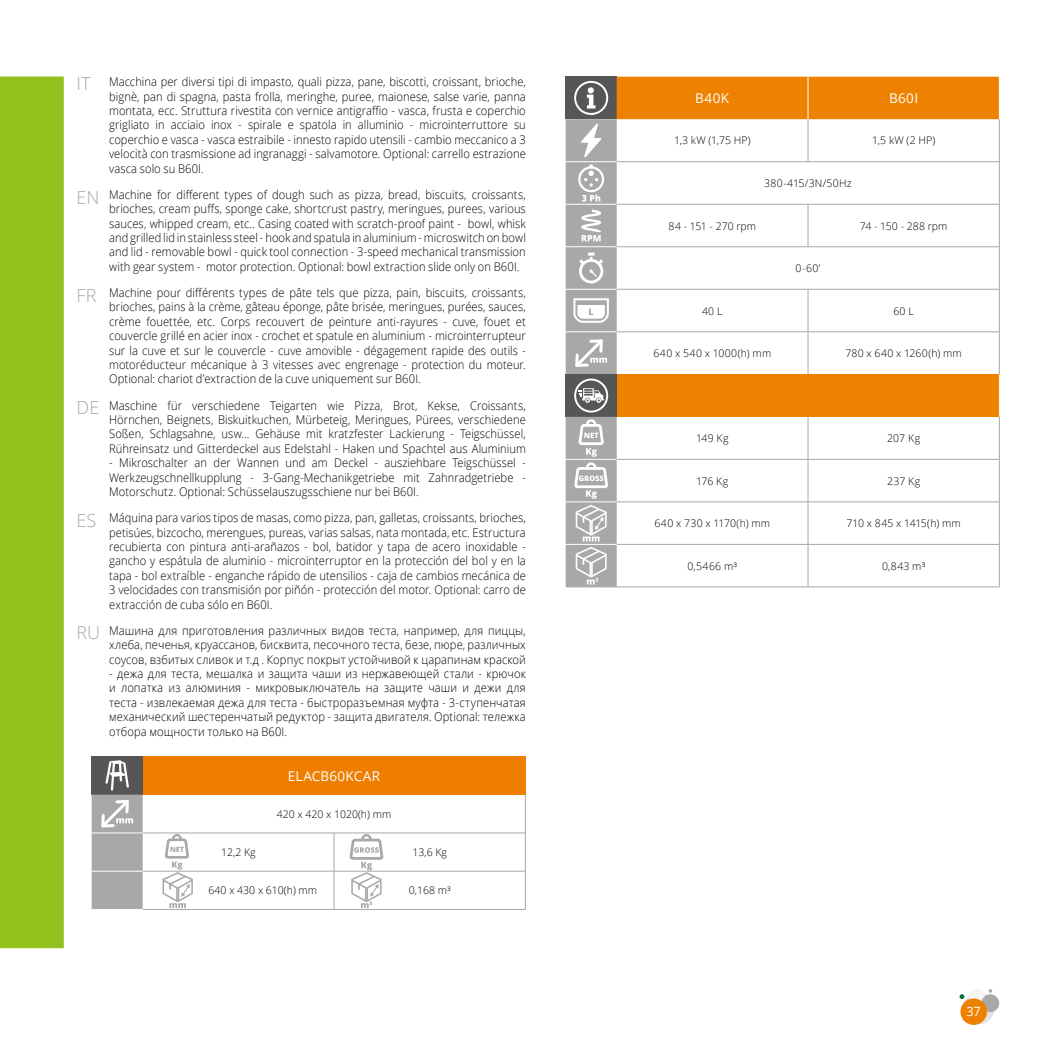
<style>
.page{position:relative;width:1063px;height:1063px;background:#fff}
.page>*{position:absolute;margin:0;border:0;box-sizing:border-box;transform-origin:0 0}
.t1{font:300 18px "Open Sans";color:#a8a8a6}
.t2{font:13.5px "Open Sans";letter-spacing:.025em;color:#fff}
.t3{font:12.75px "Open Sans";color:#fff}
.t4{font:300 12px/14.4px "Open Sans";letter-spacing:.005em;color:#000;text-align:justify;scale:.93 1}
.t5{font:300 10.5px "Open Sans";color:#000}
.t6{font:300 10.5px "Open Sans";letter-spacing:.025em;color:#000}
.t7{font:300 10.5px "Open Sans";letter-spacing:.045em;color:#000}
.t8{font:300 10.5px "Open Sans";letter-spacing:.02em;color:#000}
</style>
<div class="page">
<div style="left:0;top:77px;width:64px;height:871px;background:#94c01e"></div>
<hr style="left:999px;top:119px;width:1px;height:43px;background:#a8a8a6">
<hr style="left:999px;top:162px;width:1px;height:42px;background:#a8a8a6">
<hr style="left:999px;top:204px;width:1px;height:43px;background:#a8a8a6">
<hr style="left:999px;top:247px;width:1px;height:42px;background:#a8a8a6">
<hr style="left:999px;top:289px;width:1px;height:43px;background:#a8a8a6">
<hr style="left:999px;top:332px;width:1px;height:42px;background:#a8a8a6">
<svg style="left:566px;top:77px;width:433px;height:297px"></svg>
<div style="left:566px;top:374px;width:51px;height:43px;background:#565655"></div>
<div style="left:617px;top:374px;width:382px;height:43px;background:#ef8100"></div>
<hr style="left:617px;top:459px;width:191px;height:1px;background:#a8a8a6">
<hr style="left:808px;top:459px;width:192px;height:1px;background:#a8a8a6">
<hr style="left:617px;top:502px;width:191px;height:1px;background:#a8a8a6">
<hr style="left:808px;top:502px;width:192px;height:1px;background:#a8a8a6">
<hr style="left:617px;top:544px;width:191px;height:1px;background:#a8a8a6">
<hr style="left:808px;top:544px;width:192px;height:1px;background:#a8a8a6">
<hr style="left:808px;top:417px;width:1px;height:42px;background:#a8a8a6">
<hr style="left:999px;top:417px;width:1px;height:42px;background:#a8a8a6">
<hr style="left:808px;top:460px;width:1px;height:42px;background:#a8a8a6">
<hr style="left:999px;top:460px;width:1px;height:42px;background:#a8a8a6">
<hr style="left:808px;top:502px;width:1px;height:42px;background:#a8a8a6">
<hr style="left:999px;top:502px;width:1px;height:42px;background:#a8a8a6">
<hr style="left:808px;top:545px;width:1px;height:42px;background:#a8a8a6">
<hr style="left:999px;top:545px;width:1px;height:42px;background:#a8a8a6">
<hr style="left:566px;top:587px;width:51px;height:1px;background:#a8a8a6">
<hr style="left:617px;top:587px;width:191px;height:1px;background:#a8a8a6">
<hr style="left:808px;top:587px;width:192px;height:1px;background:#a8a8a6">
<svg style="left:578px;top:388px;width:26px;height:15px"></svg>
<div style="left:574px;top:379px;width:34px;height:34px;border:2px solid #fff;border-radius:50%"></div>
<svg style="left:566px;top:417px;width:51px;height:170px"></svg>
<div style="left:92px;top:756px;width:51px;height:39px;background:#565655"></div>
<div style="left:143px;top:756px;width:382px;height:39px;background:#ef7d00"></div>
<hr style="left:143px;top:833px;width:191px;height:1px;background:#a8a8a6">
<hr style="left:334px;top:833px;width:192px;height:1px;background:#a8a8a6">
<hr style="left:143px;top:871px;width:191px;height:1px;background:#a8a8a6">
<hr style="left:334px;top:871px;width:192px;height:1px;background:#a8a8a6">
<hr style="left:143px;top:909px;width:191px;height:1px;background:#a8a8a6">
<hr style="left:334px;top:909px;width:192px;height:1px;background:#a8a8a6">
<hr style="left:525px;top:795px;width:1px;height:38px;background:#a8a8a6">
<hr style="left:334px;top:833px;width:1px;height:38px;background:#a8a8a6">
<hr style="left:525px;top:833px;width:1px;height:38px;background:#a8a8a6">
<hr style="left:334px;top:871px;width:1px;height:38px;background:#a8a8a6">
<hr style="left:525px;top:871px;width:1px;height:38px;background:#a8a8a6">
<svg style="left:92px;top:760px;width:51px;height:149px"></svg>
<svg style="left:161px;top:833px;width:34px;height:75px"></svg>
<svg style="left:348px;top:833px;width:36px;height:75px"></svg>
<div style="left:969px;top:988px;width:15px;height:16px;background:#f5f5f5;border-radius:50%"></div>
<svg style="left:960px;top:989px;width:34px;height:35px"></svg>
<div style="left:981px;top:994px;width:18px;height:18px;background:#a8a8a6;border-radius:50%"></div>
<div style="left:960px;top:998px;width:27px;height:27px;background:#ef8100;border-radius:50%"></div>
<p class="t1" style="left:77px;top:71px;width:15px">IT</p>
<p class="t4" style="left:109px;top:74px;width:450px">Macchina per diversi tipi di impasto, quali pizza, pane, biscotti, croissant, brioche, bignè, pan di spagna, pasta frolla, meringhe, puree, maionese, salse varie, panna montata, ecc. Struttura rivestita con vernice antigraffio - vasca, frusta e coperchio grigliato in acciaio inox - spirale e spatola in alluminio - microinterruttore su coperchio e vasca - vasca estraibile - innesto rapido utensili - cambio meccanico a 3 velocità con trasmissione ad ingranaggi - salvamotore. Optional: carrello estrazione vasca solo su B60I.</p>
<p class="t1" style="left:77px;top:185px;width:24px">EN</p>
<p class="t4" style="left:109px;top:187px;width:450px">Machine for different types of dough such as pizza, bread, biscuits, croissants, brioches, cream puffs, sponge cake, shortcrust pastry, meringues, purees, various sauces, whipped cream, etc.. Casing coated with scratch-proof paint - bowl, whisk and grilled lid in stainless steel - hook and spatula in aluminium - microswitch on bowl and lid - removable bowl - quick tool connection - 3-speed mechanical transmission with gear system - motor protection. Optional: bowl extraction slide only on B60I.</p>
<p class="t1" style="left:77px;top:283px;width:21px">FR</p>
<p class="t4" style="left:109px;top:285px;width:450px">Machine pour différents types de pâte tels que pizza, pain, biscuits, croissants, brioches, pains à la crème, gâteau éponge, pâte brisée, meringues, purées, sauces, crème fouettée, etc. Corps recouvert de peinture anti-rayures - cuve, fouet et couvercle grillé en acier inox - crochet et spatule en aluminium - microinterrupteur sur la cuve et sur le couvercle - cuve amovible - dégagement rapide des outils - motoréducteur mécanique à 3 vitesses avec engrenage - protection du moteur.<br>Optional: chariot d’extraction de la cuve uniquement sur B60I.</p>
<p class="t2" style="left:695px;top:89px;width:35px">B40K</p>
<p class="t2" style="left:889px;top:89px;width:30px">B60I</p>
<p class="t5" style="left:674px;top:133px;width:78px">1,3 kW (1,75 HP)</p>
<p class="t5" style="left:872px;top:133px;width:65px">1,5 kW (2 HP)</p>
<p class="t8" style="left:764px;top:176px;width:89px">380-415/3N/50Hz</p>
<p class="t5" style="left:669px;top:219px;width:89px">84 - 151 - 270 rpm</p>
<p class="t5" style="left:860px;top:219px;width:89px">74 - 150 - 288 rpm</p>
<p class="t5" style="left:796px;top:261px;width:26px">0-60’</p>
<p class="t5" style="left:702px;top:304px;width:22px">40 L</p>
<p class="t5" style="left:894px;top:304px;width:22px">60 L</p>
<p class="t7" style="left:653px;top:346px;width:119px">640 x 540 x 1000(h) mm</p>
<p class="t6" style="left:845px;top:346px;width:118px">780 x 640 x 1260(h) mm</p>
<p class="t1" style="left:77px;top:395px;width:24px">DE</p>
<p class="t1" style="left:77px;top:508px;width:21px">ES</p>
<p class="t4" style="left:109px;top:398px;width:450px">Maschine für verschiedene Teigarten wie Pizza, Brot, Kekse, Croissants, Hörnchen, Beignets, Biskuitkuchen, Mürbeteig, Meringues, Pürees, verschiedene Soßen, Schlagsahne, usw… Gehäuse mit kratzfester Lackierung - Teigschüssel, Rühreinsatz und Gitterdeckel aus Edelstahl - Haken und Spachtel aus Aluminium</p>
<p class="t4" style="left:109px;top:455px;width:450px">- Mikroschalter an der Wannen und am Deckel - ausziehbare Teigschüssel - Werkzeugschnellkupplung - 3-Gang-Mechanikgetriebe mit Zahnradgetriebe - Motorschutz. Optional: Schüsselauszugsschiene nur bei B60I.</p>
<p class="t4" style="left:109px;top:510px;width:450px">Máquina para varios tipos de masas, como pizza, pan, galletas, croissants, brioches, petisúes, bizcocho, merengues, pureas, varias salsas, nata montada, etc. Estructura recubierta con pintura anti-arañazos - bol, batidor y tapa de acero inoxidable - gancho y espátula de aluminio - microinterruptor en la protección del bol y en la tapa - bol extraíble - enganche rápido de utensilios - caja de cambios mecánica de 3 velocidades con transmisión por piñón - protección del motor. Optional: carro de extracción de cuba sólo en B60I.</p>
<p class="t5" style="left:696px;top:431px;width:34px">149 Kg</p>
<p class="t5" style="left:887px;top:431px;width:34px">207 Kg</p>
<p class="t5" style="left:696px;top:474px;width:34px">176 Kg</p>
<p class="t5" style="left:887px;top:474px;width:35px">237 Kg</p>
<p class="t6" style="left:654px;top:516px;width:117px">640 x 730 x 1170(h) mm</p>
<p class="t5" style="left:847px;top:516px;width:116px">710 x 845 x 1415(h) mm</p>
<p class="t5" style="left:687px;top:559px;width:51px">0,5466 m³</p>
<p class="t5" style="left:882px;top:559px;width:45px">0,843 m³</p>
<p class="t1" style="left:77px;top:621px;width:25px">RU</p>
<p class="t4" style="left:109px;top:623px;width:450px">Машина для приготовления различных видов теста, например, для пиццы, хлеба, печенья, круассанов, бисквита, песочного теста, безе, пюре, различных соусов, взбитых сливок и т.д . Корпус покрыт устойчивой к царапинам краской</p>
<p class="t4" style="left:109px;top:666px;width:450px">- дежа для теста, мешалка и защита чаши из нержавеющей стали - крючок и лопатка из алюминия - микровыключатель на защите чаши и дежи для теста - извлекаемая дежа для теста - быстроразъемная муфта - 3-ступенчатая механический шестеренчатый редуктор - защита двигателя. Optional: тележка отбора мощности только на B60I.</p>
<p class="t2" style="left:288px;top:767px;width:94px">ELACB60KCAR</p>
<p class="t5" style="left:277px;top:807px;width:116px">420 x 420 x 1020(h) mm</p>
<p class="t5" style="left:221px;top:845px;width:36px">12,2 Kg</p>
<p class="t5" style="left:412px;top:845px;width:36px">13,6 Kg</p>
<p class="t5" style="left:209px;top:883px;width:110px">640 x 430 x 610(h) mm</p>
<p class="t5" style="left:409px;top:883px;width:43px">0,168 m³</p>
<p class="t3" style="left:967px;top:1003px;width:16px">37</p>
</div>
